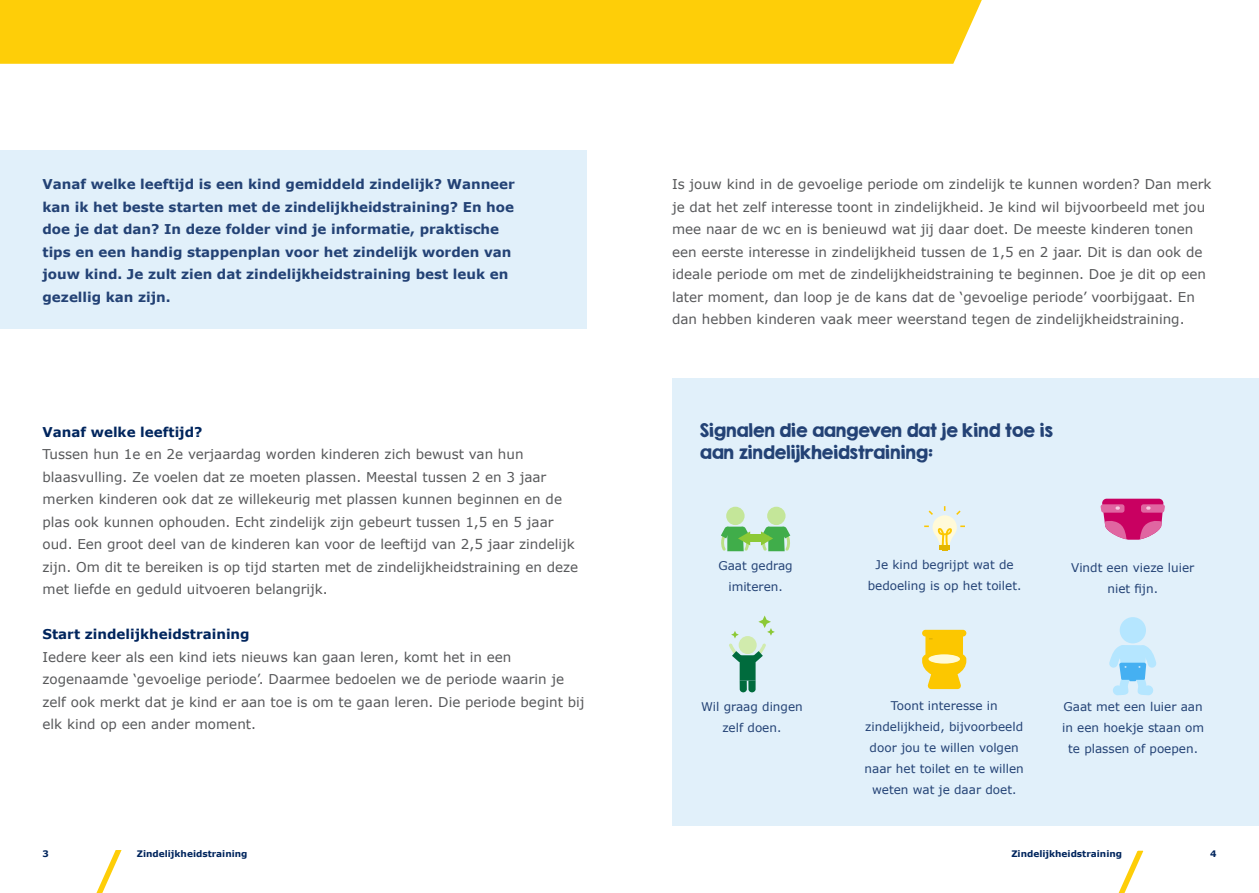
<style>
.page{position:relative;width:1259px;height:893px;background:#fff}
.page>*{position:absolute;margin:0;border:0;box-sizing:border-box;transform-origin:0 0}
.body{font:16.5px "KG Second Chances Solid";color:#234275}
.body-2{font:13.5px/22.5px "Verdana";color:#57585a}
.body-3{font:700 13.5px/22.5px "Verdana";color:#234275}
.kopje{font:700 13.5px "Verdana";color:#00255d}
.icoontjes{font:12px/21px "Verdana";color:#234275;text-align:center}
.t1{font:700 9px "Verdana";color:#00255d}
</style>
<div class="page">
<div style="left:0;top:0;width:982px;height:64px;background:#fece08"></div>
<svg style="left:1118px;top:850px;width:26px;height:43px"></svg>
<svg style="left:96px;top:850px;width:26px;height:43px"></svg>
<div style="left:0;top:151px;width:587px;height:178px;background:#e1f0fa"></div>
<div style="left:672px;top:378px;width:587px;height:447px;background:#e1f0fa"></div>
<div style="left:726px;top:507px;width:18px;height:18px;background:#c4e699;border-radius:50%"></div>
<div style="left:767px;top:507px;width:18px;height:18px;background:#c4e699;border-radius:50%"></div>
<div style="left:748px;top:535px;width:15px;height:7px;background:#8cc936"></div>
<svg style="left:721px;top:526px;width:29px;height:25px"></svg>
<svg style="left:761px;top:526px;width:30px;height:25px"></svg>
<svg style="left:924px;top:506px;width:41px;height:45px"></svg>
<div style="left:939px;top:545px;width:10px;height:5px;background:#e3b500"></div>
<svg style="left:729px;top:615px;width:46px;height:77px"></svg>
<svg style="left:1100px;top:499px;width:65px;height:40px;background:#d4498f"></svg>
<div style="left:1119px;top:617px;width:27px;height:26px;background:#b5e6ff;border-radius:50%"></div>
<svg style="left:1109px;top:645px;width:47px;height:50px"></svg>
<svg style="left:922px;top:630px;width:44px;height:59px;background:#f7d13a"></svg>
<p class="body-3" style="left:43px;top:173px;width:474px">Vanaf welke leeftijd is een kind gemiddeld zindelijk? Wanneer kan ik het beste starten met de zindelijkheidstraining? En hoe doe je dat dan? In deze folder vind je informatie, praktische tips en een handig stappenplan voor het zindelijk worden van jouw kind. Je zult zien dat zindelijkheidstraining best leuk en gezellig kan zijn.</p>
<p class="body-2" style="left:672px;top:173px;width:541px">Is jouw kind in de gevoelige periode om zindelijk te kunnen worden? Dan merk je dat het zelf interesse toont in zindelijkheid. Je kind wil bijvoorbeeld met jou mee naar de wc en is benieuwd wat jij daar doet. De meeste kinderen tonen een eerste interesse in zindelijkheid tussen de 1,5 en 2 jaar. Dit is dan ook de ideale periode om met de zindelijkheidstraining te beginnen. Doe je dit op een later moment, dan loop je de kans dat de ‘gevoelige periode’ voorbijgaat. En dan hebben kinderen vaak meer weerstand tegen de zindelijkheidstraining.</p>
<p class="kopje" style="left:43px;top:423px;width:161px">Vanaf welke leeftijd?</p>
<p class="body-2" style="left:43px;top:443px;width:537px">Tussen hun 1e en 2e verjaardag worden kinderen zich bewust van hun blaasvulling. Ze voelen dat ze moeten plassen. Meestal tussen 2 en 3 jaar merken kinderen ook dat ze willekeurig met plassen kunnen beginnen en de plas ook kunnen ophouden. Echt zindelijk zijn gebeurt tussen 1,5 en 5 jaar oud. Een groot deel van de kinderen kan voor de leeftijd van 2,5 jaar zindelijk zijn. Om dit te bereiken is op tijd starten met de zindelijkheidstraining en deze met liefde en geduld uitvoeren belangrijk.</p>
<p class="kopje" style="left:43px;top:625px;width:209px">Start zindelijkheidstraining</p>
<p class="body-2" style="left:43px;top:646px;width:543px">Iedere keer als een kind iets nieuws kan gaan leren, komt het in een zogenaamde ‘gevoelige periode’. Daarmee bedoelen we de periode waarin je zelf ook merkt dat je kind er aan toe is om te gaan leren. Die periode begint bij elk kind op een ander moment.</p>
<p class="body" style="left:700px;top:419px;width:354px">Signalen die aangeven dat je kind toe is</p>
<p class="body" style="left:700px;top:442px;width:234px">aan zindelijkheidstraining:</p>
<p class="icoontjes" style="left:718px;top:555px;width:76px">Gaat gedrag</p>
<p class="icoontjes" style="left:728px;top:576px;width:56px">imiteren.</p>
<p class="icoontjes" style="left:867px;top:554px;width:155px">Je kind begrijpt wat de bedoeling is op het toilet.</p>
<p class="icoontjes" style="left:1071px;top:557px;width:125px">Vindt een vieze luier niet fijn.</p>
<p class="icoontjes" style="left:701px;top:697px;width:103px">Wil graag dingen</p>
<p class="icoontjes" style="left:722px;top:718px;width:60px">zelf doen.</p>
<p class="icoontjes" style="left:864px;top:695px;width:161px">Toont interesse in zindelijkheid, bijvoorbeeld door jou te willen volgen naar het toilet en te willen weten wat je daar doet.</p>
<p class="icoontjes" style="left:1062px;top:696px;width:144px">Gaat met een luier aan in een hoekje staan om te plassen of poepen.</p>
<p class="t1" style="left:43px;top:848px;width:8px">3</p>
<p class="t1" style="left:137px;top:848px;width:112px">Zindelijkheidstraining</p>
<p class="t1" style="left:1011px;top:848px;width:112px">Zindelijkheidstraining</p>
<p class="t1" style="left:1210px;top:848px;width:8px">4</p>
</div>
